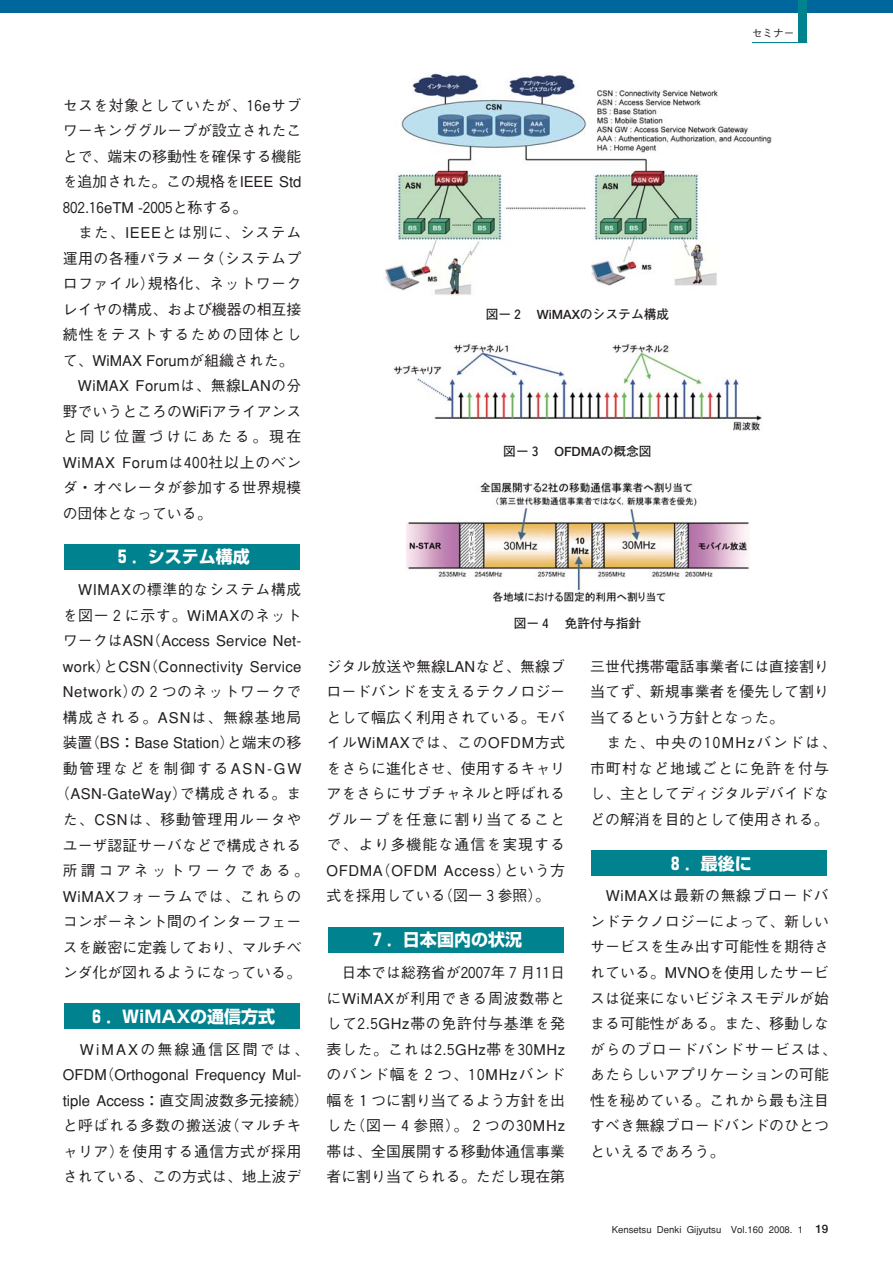
<style>
.page{position:relative;width:893px;height:1263px;background:#fff}
.page>*{position:absolute;margin:0;border:0;box-sizing:border-box;transform-origin:0 0}
.t1{font:700 16.95px "Shin Go";color:#fff}
.t2{font:500 14.85px/25.5px "Gothic BBB";letter-spacing:.005em;color:#231f20;text-align:justify}
.t3{font:500 14.85px "Gothic BBB";letter-spacing:.045em;color:#231f20}
.t4{font:500 14.85px "Gothic BBB";letter-spacing:.025em;color:#231f20}
.t5{font:500 14.85px "Gothic BBB";letter-spacing:.035em;color:#231f20}
.t6{font:500 14.85px "Gothic BBB";letter-spacing:.05em;color:#231f20}
.t7{font:500 14.85px "Gothic BBB";letter-spacing:.04em;color:#231f20}
.t8{font:500 14.85px "Gothic BBB";letter-spacing:.065em;color:#231f20}
.t9{font:500 14.85px "Gothic BBB";letter-spacing:.13em;color:#231f20}
.t10{font:500 14.85px "Gothic BBB";letter-spacing:.06em;color:#231f20}
.t11{font:500 14.85px "Gothic BBB";letter-spacing:.075em;color:#231f20}
.t12{font:500 14.85px "Gothic BBB";letter-spacing:.155em;color:#231f20}
.t13{font:500 14.85px "Gothic BBB";letter-spacing:.195em;color:#231f20}
.t14{font:700 12.75px "Futo Go B101";color:#231f20}
.t15{font:500 10.65px "Gothic BBB";color:#231f20}
.t16{font:500 9.6px "Gothic BBB";color:#231f20}
.s1{font-family:"Gothic Num";font-weight:400}
.s2{font-family:"Futo Go B101";font-weight:700;font-size:11.7px}
</style>
<div class="page">
<div style="left:0;top:0;width:892px;height:13px;background:#00679d"></div>
<div style="left:798px;top:0;width:9px;height:43px;background:#00828f"></div>
<hr style="left:752px;top:42px;width:55px;height:1px;background:#00828f">
<div style="left:64px;top:1003px;width:235px;height:26px;background:#00828f"></div>
<div style="left:64px;top:544px;width:235px;height:26px;background:#00828f"></div>
<div style="left:328px;top:927px;width:235px;height:25px;background:#00828f"></div>
<div style="left:591px;top:850px;width:235px;height:26px;background:#00828f"></div>
<img style="left:385px;top:73px;width:386px;height:222px">
<img style="left:393px;top:343px;width:369px;height:88px">
<img style="left:406px;top:481px;width:343px;height:122px">
<p class="t2" style="left:63px;top:94px;width:240px">セスを対象としていたが、<span class="s1">16</span>eサブワーキンググループが設立されたことで、端末の移動性を確保する機能を追加された。この規格をIEEE Std <span class="s1">802</span>.<span class="s1">16</span>eTM -<span class="s1">2005</span>と称する。</p>
<p class="t3" style="left:78px;top:227px;width:224px">また、IEEEとは別に、システム</p>
<p class="t5" style="left:63px;top:252px;width:240px">運用の各種パラメータ（システムプ</p>
<p class="t5" style="left:63px;top:278px;width:240px">ロファイル）規格化、ネットワーク</p>
<p class="t2" style="left:63px;top:298px;width:240px">レイヤの構成、および機器の相互接</p>
<p class="t11" style="left:63px;top:329px;width:240px">続性をテストするための団体とし</p>
<p class="t2" style="left:63px;top:349px;width:232px">て、WiMAX Forumが組織された。</p>
<p class="t4" style="left:78px;top:380px;width:225px">WiMAX Forumは、無線LANの分</p>
<p class="t2" style="left:63px;top:400px;width:240px">野でいうところのWiFiアライアンス</p>
<p class="t12" style="left:63px;top:431px;width:240px">と同じ位置づけにあたる。現在</p>
<p class="t3" style="left:63px;top:457px;width:240px">WiMAX Forumは<span class="s1">400</span>社以上のベン</p>
<p class="t2" style="left:63px;top:477px;width:240px">ダ・オペレータが参加する世界規模</p>
<p class="t2" style="left:63px;top:502px;width:150px">の団体となっている。</p>
<p class="t1" style="left:114px;top:551px;width:138px">５．システム構成</p>
<p class="t7" style="left:78px;top:584px;width:225px">WIMAXの標準的なシステム構成</p>
<p class="t3" style="left:63px;top:610px;width:240px">を図－２に示す。WiMAXのネット</p>
<p class="t2" style="left:63px;top:630px;width:240px">ワークはASN（Access Service Net-</p>
<p class="t2" style="left:63px;top:656px;width:240px">work）とCSN（Connectivity Service</p>
<p class="t6" style="left:63px;top:686px;width:240px">Network）の２つのネットワークで</p>
<p class="t8" style="left:63px;top:712px;width:240px">構成される。ASNは、無線基地局</p>
<p class="t2" style="left:63px;top:732px;width:240px">装置（BS：Base Station）と端末の移</p>
<p class="t9" style="left:63px;top:763px;width:240px">動管理などを制御するASN-GW</p>
<p class="t4" style="left:55px;top:788px;width:247px">（ASN-GateWay）で構成される。ま</p>
<p class="t10" style="left:63px;top:814px;width:240px">た、CSNは、移動管理用ルータや</p>
<p class="t2" style="left:63px;top:834px;width:240px">ユーザ認証サーバなどで構成される</p>
<p class="t13" style="left:63px;top:865px;width:247px">所謂コアネットワークである。</p>
<p class="t3" style="left:63px;top:890px;width:240px">WiMAXフォーラムでは、これらの</p>
<p class="t2" style="left:63px;top:911px;width:240px">コンポーネント間のインターフェー</p>
<p class="t2" style="left:63px;top:936px;width:240px">スを厳密に定義しており、マルチベ</p>
<p class="t2" style="left:63px;top:962px;width:240px">ンダ化が図れるようになっている。</p>
<p class="t1" style="left:88px;top:1010px;width:189px">６．WiMAXの通信方式</p>
<p class="t2" style="left:63px;top:1038px;width:247px;text-align:left;text-indent:17px">WiMAXの無線通信区間では、<br>OFDM（Orthogonal Frequency Mul&shy;tiple Access：直交周波数多元接続）と呼ばれる多数の搬送波（マルチキャリア）を使用する通信方式が採用されている、この方式は、地上波デ</p>
<p class="t15" style="left:752px;top:29px;width:44px">セミナー</p>
<p class="t14" style="left:485px;top:310px;width:185px">図－２　WiMAXのシステム構成</p>
<p class="t14" style="left:503px;top:446px;width:150px">図－３　OFDMAの概念図</p>
<p class="t14" style="left:513px;top:618px;width:129px">図－４　免許付与指針</p>
<p class="t2" style="left:326px;top:655px;width:240px">ジタル放送や無線LANなど、無線ブロードバンドを支えるテクノロジーとして幅広く利用されている。モバイルWiMAXでは、このOFDM方式をさらに進化させ、使用するキャリアをさらにサブチャネルと呼ばれるグループを任意に割り当てることで、より多機能な通信を実現するOFDMA（OFDM Access）という方式を採用している（図－３参照）。</p>
<p class="t1" style="left:369px;top:933px;width:155px">７．日本国内の状況</p>
<p class="t2" style="left:326px;top:962px;width:240px;text-indent:15px">日本では総務省が<span class="s1">2007</span>年７月<span class="s1">11</span>日にWiMAXが利用できる周波数帯として<span class="s1">2</span>.<span class="s1">5</span>GHz帯の免許付与基準を発表した。これは<span class="s1">2</span>.<span class="s1">5</span>GHz帯を<span class="s1">30</span>MHzのバンド幅を２つ、<span class="s1">10</span>MHzバンド幅を１つに割り当てるよう方針を出した（図－４参照）。２つの<span class="s1">30</span>MHz帯は、全国展開する移動体通信事業者に割り当てられる。ただし現在第</p>
<p class="t2" style="left:590px;top:655px;width:240px">三世代携帯電話事業者には直接割り当てず、新規事業者を優先して割り当てるという方針となった。</p>
<p class="t2" style="left:590px;top:732px;width:247px;text-align:left;text-indent:16px">また、中央の<span class="s1">10</span>MHzバンドは、市町村など地域ごとに免許を付与し、主としてディジタルデバイドなどの解消を目的として使用される。</p>
<p class="t1" style="left:666px;top:857px;width:87px">８．最後に</p>
<p class="t2" style="left:590px;top:885px;width:247px;text-align:left;text-indent:16px">WiMAXは最新の無線ブロードバンドテクノロジーによって、新しいサービスを生み出す可能性を期待されている。MVNOを使用したサービスは従来にないビジネスモデルが始まる可能性がある。また、移動しながらのブロードバンドサービスは、あたらしいアプリケーションの可能性を秘めている。これから最も注目すべき無線ブロードバンドのひとつといえるであろう。</p>
<p class="t16" style="left:611px;top:1226px;width:218px">Kensetsu Denki Gijyutsu Vol.160 2008. 1 <span class="s2">19</span></p>
</div>
